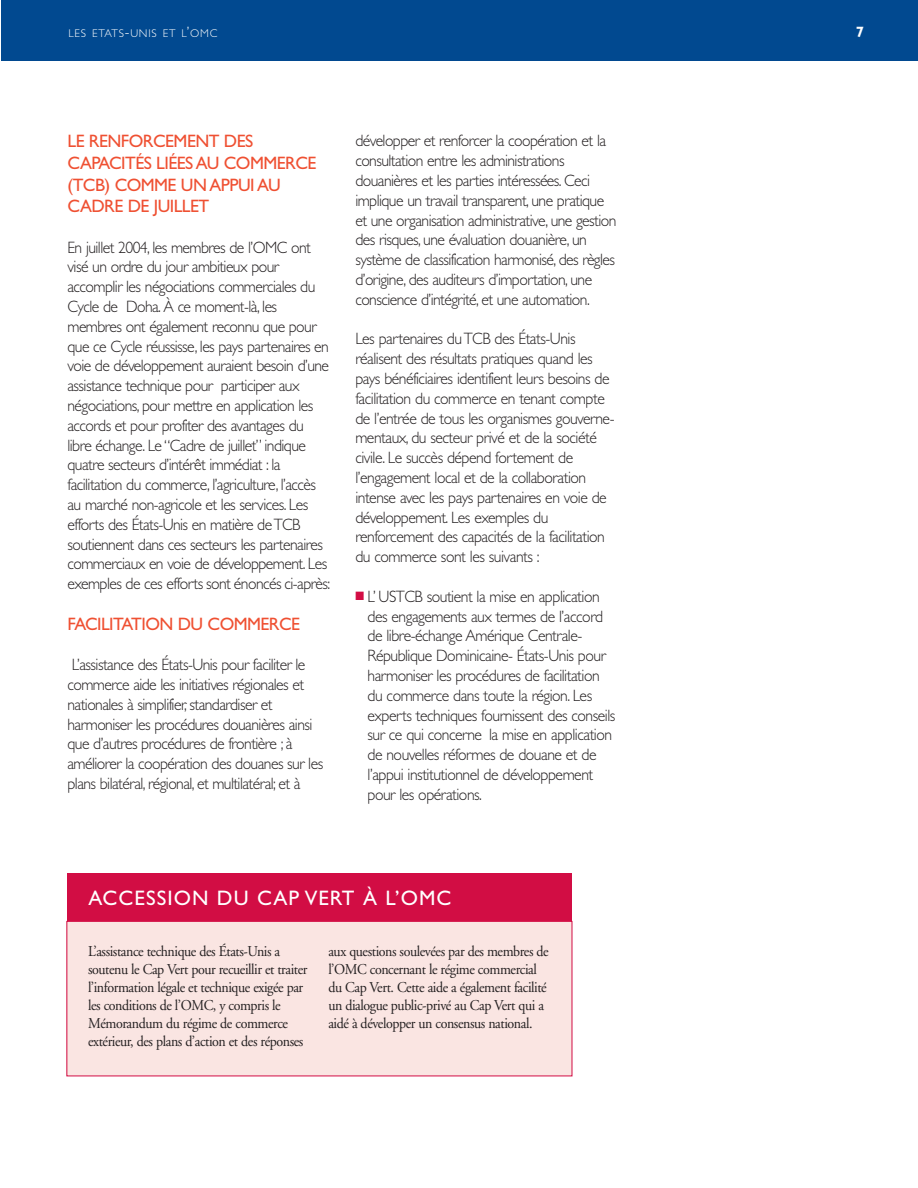
<style>
.page{position:relative;width:918px;height:1188px;background:#fff}
.page>*{position:absolute;margin:0;border:0;box-sizing:border-box;transform-origin:0 0}
.t1{font:21px "Gill Sans";letter-spacing:.05em;color:#fff}
.t2{font:18px/21.6px "Gill Sans";letter-spacing:-.03em;color:#ef5032}
.t3{font:300 16.5px/19.8px "Gill Sans";letter-spacing:-.035em;color:#231f20;scale:.95 1}
.t4{font:15px/18px "Adobe Garamond";letter-spacing:-.03em;color:#231f20;scale:.93 1}
.t5{font:700 15px "Gill Sans";color:#fff}
.t6{font:300 11.25px "Gill Sans";letter-spacing:.065em;color:#fff}
.s1{font-size:15px}
.s2{color:#d20d44}
</style>
<div class="page">
<hr style="left:0;top:0;width:1px;height:61px;background:#014990">
<div style="left:1px;top:0;width:917px;height:61px;background:#014990"></div>
<div style="left:67px;top:921px;width:505px;height:155px;background:#fae5e2"></div>
<div style="left:67px;top:921px;width:505px;height:155px;border:1px solid #d20d44"></div>
<div style="left:67px;top:873px;width:505px;height:48px;background:#d20d44"></div>
<p class="t6" style="left:69px;top:27px;width:150px">LES ETATS<span class="s1">-</span>UNIS ET L<span class="s1">’</span>OMC</p>
<p class="t5" style="left:856px;top:26px;width:10px">7</p>
<p class="t2" style="left:68px;top:130px;width:250px">LE RENFORCEMENT DES<br>CAPACITÉS LIÉES AU COMMERCE (TCB) COMME UN APPUI AU<br>CADRE DE JUILLET</p>
<p class="t3" style="left:68px;top:237px;width:278px">En juillet 2004, les membres de l’OMC ont visé un ordre du jour ambitieux pour accomplir les négociations commerciales du Cycle de Doha. À ce moment-là, les membres ont également reconnu que pour que ce Cycle réussisse, les pays partenaires en voie de développement auraient besoin d’une assistance technique pour participer aux négociations, pour mettre en application les accords et pour profiter des avantages du libre échange. Le “Cadre de juillet” indique quatre secteurs d’intérêt immédiat : la facilitation du commerce, l’agriculture, l’accès au marché non-agricole et les services. Les efforts des États-Unis en matière de TCB soutiennent dans ces secteurs les partenaires commerciaux en voie de développement. Les exemples de ces efforts sont énoncés ci-après:</p>
<p class="t2" style="left:68px;top:613px;width:234px">FACILITATION DU COMMERCE</p>
<p class="t3" style="left:67px;top:655px;width:271px">L’assistance des États-Unis pour faciliter le commerce aide les initiatives régionales et nationales à simplifier, standardiser et harmoniser les procédures douanières ainsi que d’autres procédures de frontière ; à améliorer la coopération des douanes sur les plans bilatéral, régional, et multilatéral; et à</p>
<p class="t3" style="left:355px;top:131px;width:276px">développer et renforcer la coopération et la consultation entre les administrations douanières et les parties intéressées. Ceci implique un travail transparent, une pratique et une organisation administrative, une gestion des risques, une évaluation douanière, un système de classification harmonisé, des règles d’origine, des auditeurs d’importation, une conscience d’intégrité, et une automation.</p>
<p class="t3" style="left:355px;top:329px;width:274px">Les partenaires du TCB des États-Unis réalisent des résultats pratiques quand les pays bénéficiaires identifient leurs besoins de facilitation du commerce en tenant compte de l’entrée de tous les organismes gouverne&shy;mentaux, du secteur privé et de la société civile. Le succès dépend fortement de l’engagement local et de la collaboration intense avec les pays partenaires en voie de développement. Les exemples du renforcement des capacités de la facilitation du commerce sont les suivants :</p>
<p class="t3" style="left:368px;top:586px;width:262px;text-indent:-12px"><span class="s2">■</span> L’ USTCB soutient la mise en application des engagements aux termes de l’accord de libre-échange Amérique Centrale-République Dominicaine- États-Unis pour harmoniser les procédures de facilitation du commerce dans toute la région. Les experts techniques fournissent des conseils sur ce qui concerne la mise en application de nouvelles réformes de douane et de l’appui institutionnel de développement pour les opérations.</p>
<p class="t1" style="left:88px;top:886px;width:365px">ACCESSION DU CAP VERT À L’OMC</p>
<p class="t4" style="left:88px;top:944px;width:237px">L’assistance technique des États-Unis a soutenu le Cap Vert pour recueillir et traiter</p>
<p class="t4" style="left:88px;top:998px;width:233px">les conditions de l’OMC, y compris le<br>Mémorandum du régime de commerce extérieur, des plans d’action et des réponses</p>
<p class="t4" style="left:88px;top:980px;width:233px">l’information légale et technique exigée par</p>
<p class="t4" style="left:328px;top:944px;width:238px">aux questions soulevées par des membres de</p>
<p class="t4" style="left:328px;top:980px;width:236px">du Cap Vert. Cette aide a également facilité un dialogue public-privé au Cap Vert qui a aidé à développer un consensus national.</p>
<p class="t4" style="left:328px;top:962px;width:226px">l’OMC concernant le régime commercial</p>
</div>
